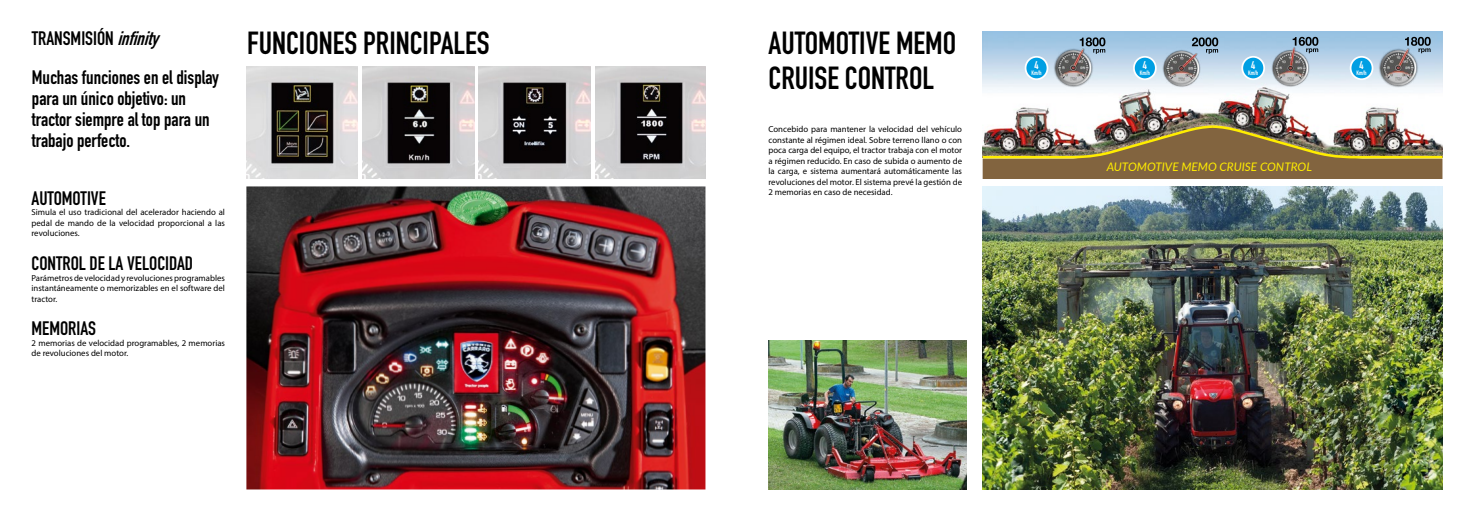
<style>
.page{position:relative;width:1474px;height:521px;background:#fff}
.page>*{position:absolute;margin:0;border:0;box-sizing:border-box;transform-origin:0 0}
.t1{font:700 31.5px/35px "DIN Condensed";color:#000}
.t2{font:31.5px "DIN Engschrift";color:#000}
.t3{font:19.25px/21px "DIN Engschrift";color:#000}
.t4{font:700 19.25px "DIN Condensed";color:#000}
.t5{font:italic 11.72px "Lato";color:#ffed00}
.t6{font:11.03px "DIN Engschrift Alternate";color:#fff}
.t7{font:8.75px/10.5px "Myriad Pro";color:#000;text-align:justify}
.t8{font:6.3px "DIN Engschrift Alternate";color:#fff}
.s1{font-style:italic}
</style>
<div class="page">
<img style="left:246px;top:186px;width:459px;height:303px">
<img style="left:362px;top:67px;width:112px;height:111px">
<img style="left:246px;top:67px;width:112px;height:111px">
<img style="left:479px;top:67px;width:111px;height:111px">
<img style="left:595px;top:67px;width:110px;height:111px">
<img style="left:768px;top:340px;width:198px;height:149px">
<img style="left:982px;top:32px;width:460px;height:92px">
<img style="left:1270px;top:47px;width:40px;height:42px">
<svg style="left:1292px;top:37px;width:26px;height:16px"></svg>
<img style="left:1053px;top:47px;width:40px;height:43px">
<svg style="left:1079px;top:37px;width:26px;height:17px"></svg>
<img style="left:1161px;top:47px;width:40px;height:43px">
<svg style="left:1191px;top:37px;width:27px;height:17px"></svg>
<svg style="left:1404px;top:37px;width:26px;height:16px"></svg>
<img style="left:982px;top:124px;width:461px;height:55px">
<img style="left:1378px;top:47px;width:40px;height:42px">
<div style="left:1025px;top:57px;width:22px;height:22px;background:#009fe3;border-radius:50%"></div>
<div style="left:1024px;top:56px;width:24px;height:24px;border:2px solid #fff;border-radius:50%"></div>
<div style="left:1133px;top:57px;width:22px;height:22px;background:#009fe3;border-radius:50%"></div>
<div style="left:1133px;top:56px;width:23px;height:24px;border:2px solid #fff;border-radius:50%"></div>
<div style="left:1242px;top:57px;width:22px;height:22px;background:#009fe3;border-radius:50%"></div>
<div style="left:1241px;top:56px;width:23px;height:24px;border:2px solid #fff;border-radius:50%"></div>
<div style="left:1350px;top:57px;width:22px;height:22px;background:#009fe3;border-radius:50%"></div>
<div style="left:1349px;top:56px;width:24px;height:24px;border:2px solid #fff;border-radius:50%"></div>
<img style="left:982px;top:186px;width:460px;height:303px">
<h2 class="t3" style="left:32px;top:28px;width:134px">TRANSMISIÓN <span class="s1">infinity</span></h2>
<h2 class="t3" style="left:32px;top:67px;width:189px">Muchas funciones en el display para un único objetivo: un tractor siempre al top para un trabajo perfecto.</h2>
<h2 class="t4" style="left:32px;top:185px;width:76px">AUTOMOTIVE</h2>
<p class="t7" style="left:32px;top:207px;width:195px">Simula el uso tradicional del acelerador haciendo al pedal de mando de la velocidad proporcional a las revoluciones.</p>
<h2 class="t4" style="left:32px;top:250px;width:163px">CONTROL DE LA VELOCIDAD</h2>
<p class="t7" style="left:32px;top:272px;width:195px">Parámetros de velocidad y revoluciones programables instantáneamente o memorizables en el software del tractor.</p>
<h2 class="t4" style="left:32px;top:315px;width:66px">MEMORIAS</h2>
<p class="t7" style="left:32px;top:337px;width:195px">2 memorias de velocidad programables, 2 memorias de revoluciones del motor.</p>
<h1 class="t2" style="left:247px;top:24px;width:244px">FUNCIONES PRINCIPALES</h1>
<h1 class="t1" style="left:768px;top:25px;width:189px">AUTOMOTIVE MEMO<br>CRUISE CONTROL</h1>
<p class="t7" style="left:768px;top:124px;width:195px">Concebido para mantener la velocidad del vehículo constante al régimen ideal. Sobre terreno llano o con poca carga del equipo, el tractor trabaja con el motor a régimen reducido. En caso de subida o aumento de la carga, e sistema aumentará automáticamente las revoluciones del motor. El sistema prevé la gestión de 2 memorias en caso de necesidad.</p>
<p class="t6" style="left:1034px;top:58px;width:6px">4</p>
<p class="t8" style="left:1031px;top:69px;width:12px">Km/h</p>
<p class="t6" style="left:1142px;top:58px;width:6px">4</p>
<p class="t8" style="left:1139px;top:69px;width:12px">Km/h</p>
<p class="t6" style="left:1251px;top:58px;width:6px">4</p>
<p class="t8" style="left:1248px;top:69px;width:12px">Km/h</p>
<h3 class="t5" style="left:1106px;top:159px;width:207px">AUTOMOTIVE MEMO CRUISE CONTROL</h3>
<p class="t6" style="left:1359px;top:58px;width:6px">4</p>
<p class="t8" style="left:1356px;top:69px;width:12px">Km/h</p>
</div>
